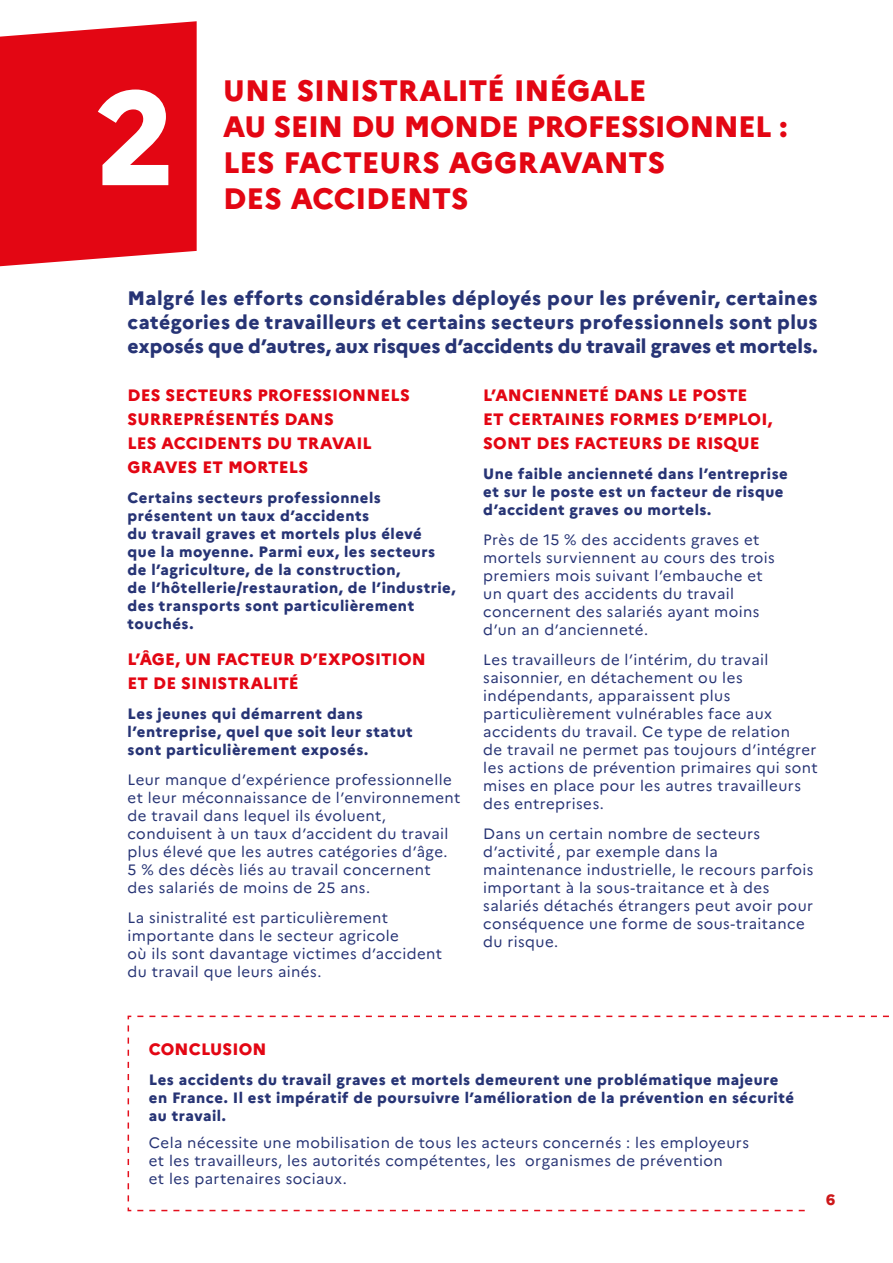
<style>
.page{position:relative;width:893px;height:1263px;background:#fff}
.page>*{position:absolute;margin:0;border:0;box-sizing:border-box;transform-origin:0 0}
.t1{font:800 132.9px "Marianne";color:#fff}
.t2{font:800 29.55px/36px "Marianne";letter-spacing:-.01em;color:#e30613}
.t3{font:800 19.5px/24px "Marianne";color:#273475;text-align:justify}
.t4{font:800 16.5px/24px "Marianne";letter-spacing:.01em;color:#e30613}
.t5{font:15px/18px "Marianne";letter-spacing:.025em;color:#273475}
.t6{font:800 15px/18px "Marianne";letter-spacing:.035em;color:#273475}
.t7{font:800 15px "Marianne";color:#cd1719}
</style>
<div class="page">
<svg style="left:0;top:21px;width:197px;height:245px;background:#e41622"></svg>
<svg style="left:127px;top:1015px;width:762px;height:197px"></svg>
<div style="left:807px;top:1182px;width:85px;height:63px;background:#fff"></div>
<h1 class="t1" style="left:96px;top:35px;width:81px">2</h1>
<h2 class="t2" style="left:223px;top:70px;width:566px">UNE SINISTRALITÉ INÉGALE<br>AU SEIN DU MONDE PROFESSIONNEL :<br>LES FACTEURS AGGRAVANTS</h2>
<h2 class="t2" style="left:223px;top:178px;width:247px">DES ACCIDENTS</h2>
<h3 class="t3" style="left:128px;top:285px;width:692px">Malgré les efforts considérables déployés pour les prévenir, certaines catégories de travailleurs et certains secteurs professionnels sont plus exposés que d’autres, aux risques d’accidents du travail graves et mortels.</h3>
<p class="t4" style="left:128px;top:382px;width:284px">DES SECTEURS PROFESSIONNELS<br>SURREPRÉSENTÉS DANS<br>LES ACCIDENTS DU TRAVAIL<br>GRAVES ET MORTELS</p>
<p class="t6" style="left:128px;top:488px;width:329px">Certains secteurs professionnels présentent un taux d’accidents<br>du travail graves et mortels plus élevé<br>que la moyenne. Parmi eux, les secteurs de l’agriculture, de la construction,<br>de l’hôtellerie/restauration, de l’industrie, des transports sont particulièrement touchés.</p>
<p class="t4" style="left:128px;top:646px;width:300px">L’ÂGE, UN FACTEUR D’EXPOSITION<br>ET DE SINISTRALITÉ</p>
<p class="t6" style="left:128px;top:704px;width:287px">Les jeunes qui démarrent dans l’entreprise, quel que soit leur statut sont particulièrement exposés.</p>
<p class="t5" style="left:128px;top:770px;width:334px">Leur manque d’expérience professionnelle et leur méconnaissance de l’environnement de travail dans lequel ils évoluent, conduisent à un taux d’accident du travail plus élevé que les autres catégories d’âge.<br>5 % des décès liés au travail concernent des salariés de moins de 25 ans.</p>
<p class="t5" style="left:128px;top:908px;width:316px">La sinistralité est particulièrement importante dans le secteur agricole<br>où ils sont davantage victimes d’accident du travail que leurs ainés.</p>
<p class="t4" style="left:483px;top:382px;width:290px">L’ANCIENNETÉ DANS LE POSTE<br>ET CERTAINES FORMES D’EMPLOI,<br>SONT DES FACTEURS DE RISQUE</p>
<p class="t6" style="left:483px;top:464px;width:306px">Une faible ancienneté dans l’entreprise et sur le poste est un facteur de risque d’accident graves ou mortels.</p>
<p class="t5" style="left:483px;top:530px;width:293px">Près de 15 % des accidents graves et mortels surviennent au cours des trois premiers mois suivant l’embauche et un quart des accidents du travail concernent des salariés ayant moins d’un an d’ancienneté.</p>
<p class="t5" style="left:483px;top:650px;width:336px">Les travailleurs de l’intérim, du travail saisonnier, en détachement ou les indépendants, apparaissent plus particulièrement vulnérables face aux accidents du travail. Ce type de relation<br>de travail ne permet pas toujours d’intégrer les actions de prévention primaires qui sont mises en place pour les autres travailleurs des entreprises.</p>
<p class="t5" style="left:483px;top:824px;width:332px">Dans un certain nombre de secteurs d’activité́ , par exemple dans la maintenance industrielle, le recours parfois important à la sous-traitance et à des salariés détachés étrangers peut avoir pour conséquence une forme de sous-traitance du risque.</p>
<p class="t4" style="left:149px;top:1036px;width:119px">CONCLUSION</p>
<p class="t6" style="left:149px;top:1070px;width:647px">Les accidents du travail graves et mortels demeurent une problématique majeure en France. Il est impératif de poursuivre l’amélioration de la prévention en sécurité au travail.</p>
<p class="t5" style="left:149px;top:1132px;width:602px">Cela nécessite une mobilisation de tous les acteurs concernés : les employeurs et les travailleurs, les autorités compétentes, les organismes de prévention<br>et les partenaires sociaux.</p>
<p class="t7" style="left:826px;top:1188px;width:10px">6</p>
</div>
